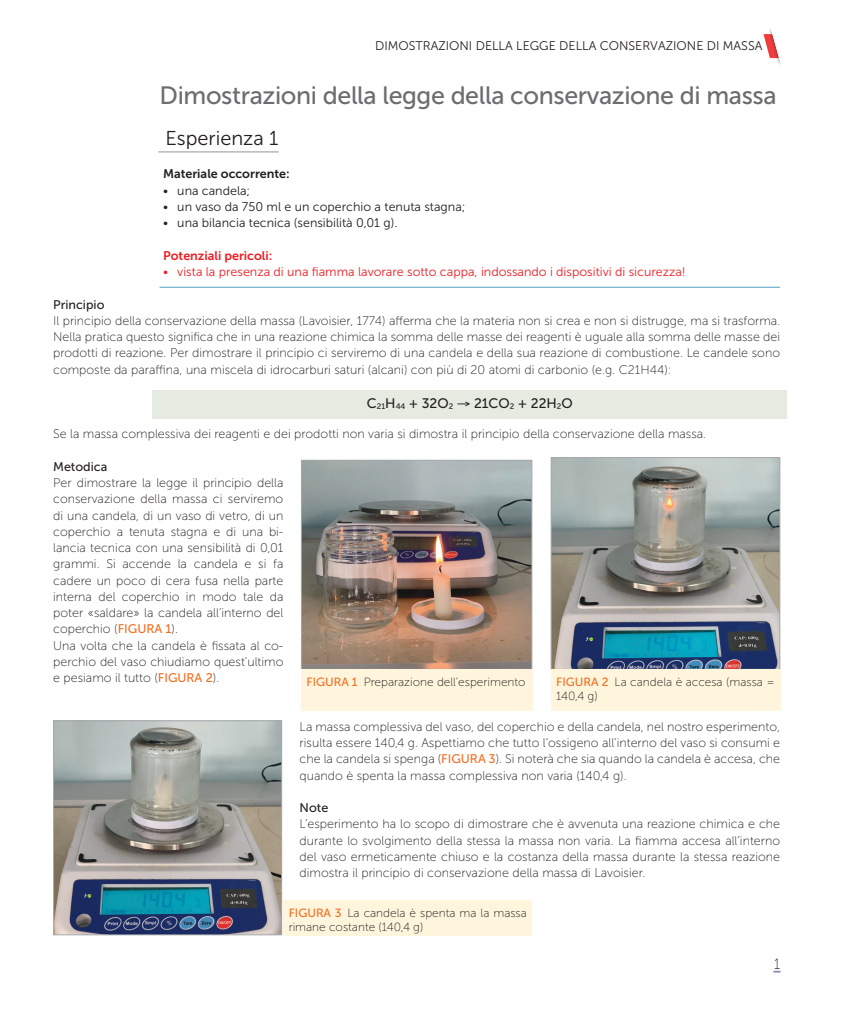
<style>
.page{position:relative;width:844px;height:1014px;background:#fff}
.page>*{position:absolute;margin:0;border:0;box-sizing:border-box;transform-origin:0 0}
.t1{font:25px "Museo Sans 500";letter-spacing:-.015em;color:#6c6d70}
.t2{font:20px "Museo Sans 300";color:#231f20}
.t3{font:15px "Museo Sans 100";color:#231f20;scale:.9 1}
.t4{font:13.75px "Museo Sans 500";color:#231f20}
.t5{font:12.5px/16.2px "Museo Sans 100";color:#231f20;text-align:justify}
.t6{font:12.5px "Museo Sans 300";color:#231f20}
.t7{font:12.5px "Museo Sans 300";color:#ee1d23}
.t8{font:12.5px "Museo Sans 500";color:#231f20}
.t9{font:12.5px "Museo Sans 700";color:#231f20}
.t10{font:12.5px "Museo Sans 700";color:#ee1d23}
.t11{font:11.88px/13.8px "Museo Sans 100";color:#231f20}
.s1{font-family:"Museo Sans 500";color:#f36e21}
</style>
<div class="page">
<svg style="left:773px;top:969px;width:7px;height:3px"></svg>
<svg style="left:763px;top:28px;width:18px;height:36px"></svg>
<hr style="left:158px;top:152px;width:120px;height:1px;background:#939598">
<hr style="left:159px;top:287px;width:621px;height:1px;background:#76b4cf">
<div style="left:152px;top:390px;width:635px;height:29px;background:#e5ebe0"></div>
<img style="left:303px;top:462px;width:227px;height:205px">
<div style="left:301px;top:460px;width:231px;height:209px;border:1px solid #a8a9ad"></div>
<div style="left:301px;top:669px;width:231px;height:41px;background:#fef5dc"></div>
<img style="left:552px;top:459px;width:225px;height:208px">
<div style="left:550px;top:457px;width:229px;height:212px;border:1px solid #a8a9ad"></div>
<div style="left:550px;top:669px;width:230px;height:41px;background:#fef5dc"></div>
<img style="left:55px;top:722px;width:225px;height:211px">
<div style="left:53px;top:720px;width:229px;height:215px;border:1px solid #a8a9ad"></div>
<div style="left:283px;top:900px;width:249px;height:35px;background:#fef5dc"></div>
<p class="t6" style="left:375px;top:39px;width:389px">DIMOSTRAZIONI DELLA LEGGE DELLA CONSERVAZIONE DI MASSA</p>
<h1 class="t1" style="left:159px;top:81px;width:618px">Dimostrazioni della legge della conservazione di massa</h1>
<h2 class="t2" style="left:165px;top:127px;width:115px">Esperienza 1</h2>
<p class="t9" style="left:163px;top:167px;width:128px">Materiale occorrente:</p>
<p class="t6" style="left:163px;top:184px;width:89px">• una candela;</p>
<p class="t6" style="left:163px;top:200px;width:304px">• un vaso da 750 ml e un coperchio a tenuta stagna;</p>
<p class="t6" style="left:163px;top:216px;width:236px">• una bilancia tecnica (sensibilità 0,01 g).</p>
<p class="t10" style="left:163px;top:248px;width:111px">Potenziali pericoli:</p>
<p class="t7" style="left:163px;top:265px;width:524px">• vista la presenza di una fiamma lavorare sotto cappa, indossando i dispositivi di sicurezza!</p>
<p class="t8" style="left:53px;top:297px;width:53px">Principio</p>
<p class="t5" style="left:53px;top:312px;width:728px">Il principio della conservazione della massa (Lavoisier, 1774) afferma che la materia non si crea e non si distrugge, ma si trasforma.<br>Nella pratica questo significa che in una reazione chimica la somma delle masse dei reagenti è uguale alla somma delle masse dei prodotti di reazione. Per dimostrare il principio ci serviremo di una candela e della sua reazione di combustione. Le candele sono composte da paraffina, una miscela di idrocarburi saturi (alcani) con più di 20 atomi di carbonio (e.g. C21H44):</p>
<p class="t4" style="left:367px;top:395px;width:207px">C<sub>21</sub>H<sub>44</sub> + 32O<sub>2</sub> → 21CO<sub>2</sub> + 22H<sub>2</sub>O</p>
<p class="t5" style="left:53px;top:426px;width:654px">Se la massa complessiva dei reagenti e dei prodotti non varia si dimostra il principio della conservazione della massa.</p>
<p class="t8" style="left:53px;top:459px;width:56px">Metodica</p>
<p class="t5" style="left:53px;top:474px;width:232px;text-align:left">Per dimostrare la legge il principio della conservazione della massa ci serviremo di una candela, di un vaso di vetro, di un coperchio a tenuta stagna e di una bi&shy;lancia tecnica con una sensibilità di 0,01 grammi. Si accende la candela e si fa cadere un poco di cera fusa nella parte interna del coperchio in modo tale da poter «saldare» la candela all’interno del coperchio (<span class="s1">FIGURA 1</span>).<br>Una volta che la candela è fissata al co&shy;perchio del vaso chiudiamo quest’ultimo e pesiamo il tutto (<span class="s1">FIGURA 2</span>).</p>
<p class="t5" style="left:299px;top:718px;width:482px">La massa complessiva del vaso, del coperchio e della candela, nel nostro esperimento, risulta essere 140,4 g. Aspettiamo che tutto l’ossigeno all’interno del vaso si consumi e che la candela si spenga (<span class="s1">FIGURA 3</span>). Si noterà che sia quando la candela è accesa, che quando è spenta la massa complessiva non varia (140,4 g).</p>
<p class="t8" style="left:299px;top:801px;width:30px">Note</p>
<p class="t5" style="left:299px;top:816px;width:482px">L’esperimento ha lo scopo di dimostrare che è avvenuta una reazione chimica e che durante lo svolgimento della stessa la massa non varia. La fiamma accesa all’interno del vaso ermeticamente chiuso e la costanza della massa durante la stessa reazione dimostra il principio di conservazione della massa di Lavoisier.</p>
<p class="t11" style="left:306px;top:675px;width:220px"><span class="s1">FIGURA 1</span> Preparazione dell’esperimento</p>
<p class="t11" style="left:556px;top:675px;width:220px"><span class="s1">FIGURA 2</span> La candela è accesa (massa =<br>140,4 g)</p>
<p class="t11" style="left:288px;top:906px;width:240px"><span class="s1">FIGURA 3</span> La candela è spenta ma la massa rimane costante (140,4 g)</p>
<p class="t3" style="left:774px;top:955px;width:8px">1</p>
</div>
